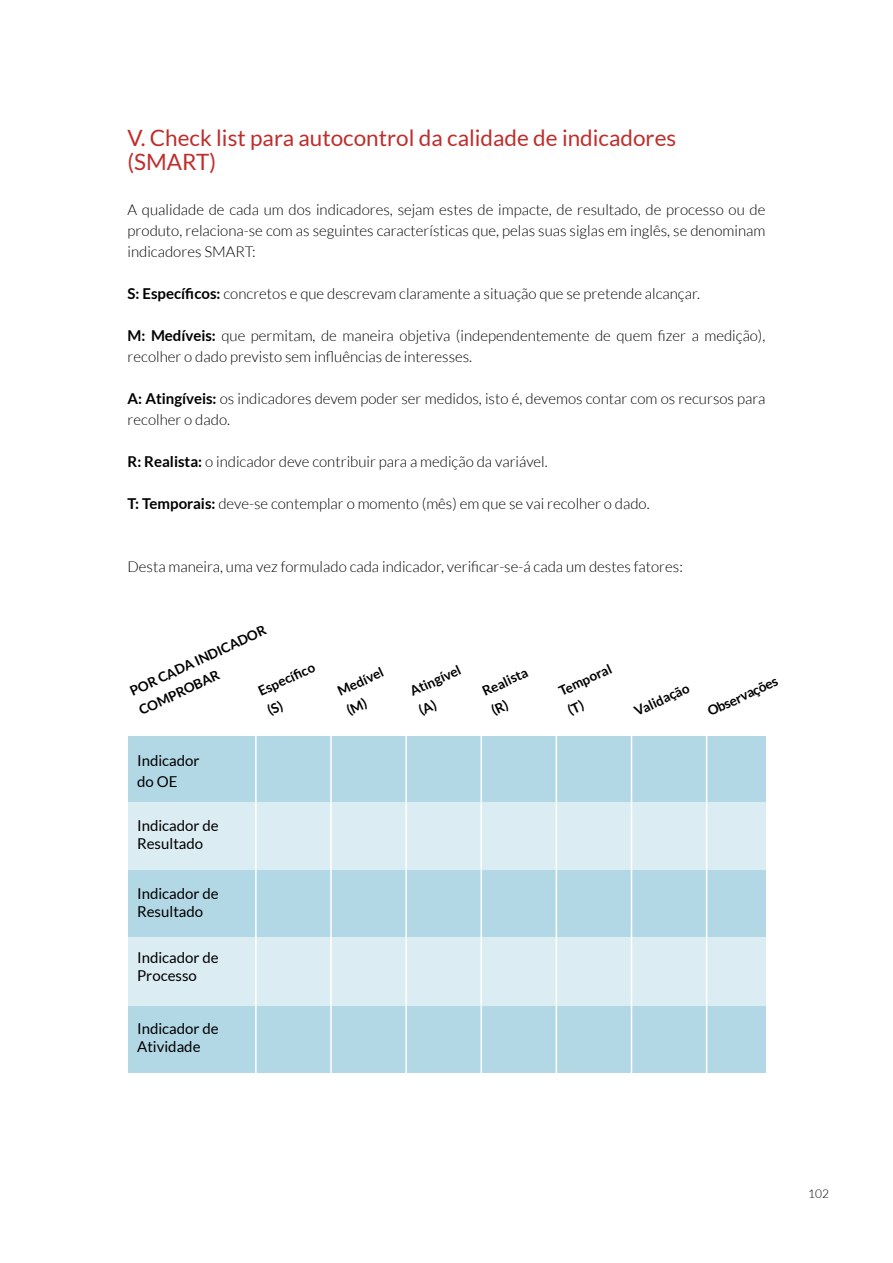
<style>
.page{position:relative;width:893px;height:1263px;background:#fff}
.page>*{position:absolute;margin:0;border:0;box-sizing:border-box;transform-origin:0 0}
.t1{font:22.5px/24px "Lato";color:#be2e2b}
.t2{font:300 15px/21px "Lato";color:#000}
.t3{font:15px/18px "Lato";color:#000}
.t4{font:700 13.5px/21px "Lato";color:#000}
.t5{font:300 12px "Lato";color:#000}
.s1{font-weight:700}
</style>
<div class="page">
<div style="left:128px;top:736px;width:637px;height:66px;background:#b2d8e5"></div>
<div style="left:128px;top:802px;width:637px;height:69px;background:#dbecf3"></div>
<div style="left:128px;top:870px;width:637px;height:67px;background:#b2d8e5"></div>
<div style="left:128px;top:937px;width:637px;height:69px;background:#dbecf3"></div>
<div style="left:128px;top:1006px;width:637px;height:67px;background:#b2d8e5"></div>
<hr style="left:330px;top:621px;width:2px;height:457px;background:#fff">
<hr style="left:255px;top:621px;width:2px;height:457px;background:#fff">
<hr style="left:405px;top:621px;width:2px;height:457px;background:#fff">
<hr style="left:480px;top:621px;width:2px;height:457px;background:#fff">
<hr style="left:556px;top:621px;width:1px;height:457px;background:#fff">
<hr style="left:631px;top:621px;width:1px;height:457px;background:#fff">
<hr style="left:706px;top:621px;width:1px;height:457px;background:#fff">
<p class="t1" style="left:128px;top:125px;width:550px">V. Check list para autocontrol da calidade de indicadores (SMART)</p>
<p class="t2" style="left:128px;top:199px;width:639px;text-align:justify">A qualidade de cada um dos indicadores, sejam estes de impacte, de resultado, de processo ou de produto, relaciona-se com as seguintes características que, pelas suas siglas em inglês, se denominam indicadores SMART:</p>
<p class="t2" style="left:128px;top:283px;width:574px"><span class="s1">S: Específicos:</span> concretos e que descrevam claramente a situação que se pretende alcançar.</p>
<p class="t2" style="left:128px;top:325px;width:639px"><span class="s1">M: Medíveis:</span> que permitam, de maneira objetiva (independentemente de quem fizer a medição), recolher o dado previsto sem influências de interesses.</p>
<p class="t2" style="left:128px;top:388px;width:639px"><span class="s1">A: Atingíveis:</span> os indicadores devem poder ser medidos, isto é, devemos contar com os recursos para recolher o dado.</p>
<p class="t2" style="left:128px;top:451px;width:422px"><span class="s1">R: Realista:</span> o indicador deve contribuir para a medição da variável.</p>
<p class="t2" style="left:128px;top:493px;width:524px"><span class="s1">T: Temporais:</span> deve-se contemplar o momento (mês) em que se vai recolher o dado.</p>
<p class="t2" style="left:128px;top:556px;width:557px">Desta maneira, uma vez formulado cada indicador, verificar-se-á cada um destes fatores:</p>
<p class="t4" style="left:126px;top:682px;width:150px;rotate:-25deg">POR CADA INDICADOR<br>COMPROBAR</p>
<p class="t4" style="left:255px;top:682px;width:62px;rotate:-25deg">Específi co (S)</p>
<p class="t4" style="left:334px;top:682px;width:50px;rotate:-25deg">Medível (M)</p>
<p class="t4" style="left:406px;top:682px;width:56px;rotate:-25deg">Atingível (A)</p>
<p class="t4" style="left:478px;top:682px;width:50px;rotate:-25deg">Realista (R)</p>
<p class="t4" style="left:555px;top:682px;width:58px;rotate:-25deg">Temporal (T)</p>
<p class="t3" style="left:137px;top:750px;width:64px;line-height:21px">Indicador do OE</p>
<p class="t3" style="left:137px;top:816px;width:83px">Indicador de<br>Resultado</p>
<p class="t3" style="left:137px;top:884px;width:83px">Indicador de<br>Resultado</p>
<p class="t3" style="left:137px;top:948px;width:83px">Indicador de<br>Processo</p>
<p class="t3" style="left:137px;top:1019px;width:83px">Indicador de<br>Atividade</p>
<p class="t4" style="left:631px;top:702px;width:61px;rotate:-25deg">Validação</p>
<p class="t4" style="left:704px;top:702px;width:77px;rotate:-25deg">Observações</p>
<p class="t5" style="left:808px;top:1188px;width:22px">102</p>
</div>
